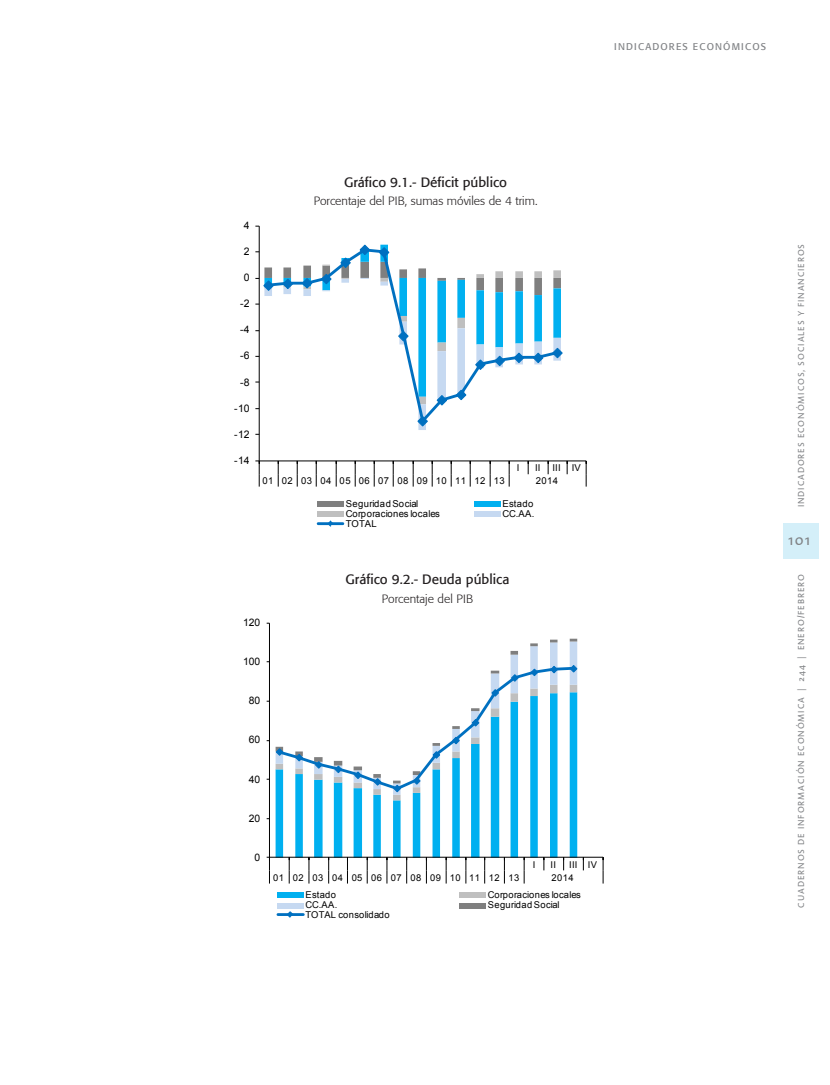
<style>
.page{position:relative;width:830px;height:1085px;background:#fff}
.page>*{position:absolute;margin:0;border:0;box-sizing:border-box;transform-origin:0 0}
.t1{font:15px "Linotype Aroma";color:#808285}
._06-Grafico__Titulo{font:13.5px "Formata";color:#231f20}
._07-Grafico__Subtitu{font:300 12px "Formata";color:#231f20}
.t2{font:10.5px "Arial";color:#000}
.t3{font:10.35px "Arial";letter-spacing:-.01em;color:#000}
.t4{font:9.75px "Formata";letter-spacing:.12em;color:#808285}
.t5{font:9.45px "Arial";letter-spacing:.045em;color:#000}
.t6{font:9.45px "Arial";color:#000}
.t7{font:9.45px "Arial";letter-spacing:.01em;color:#000}
.t8{font:9px "Linotype Aroma";letter-spacing:.1em;color:#808285}
</style>
<div class="page">
<div style="left:783px;top:523px;width:35px;height:35px;background:#d4eff9"></div>
<hr style="left:258px;top:226px;width:1px;height:235px;background:#000">
<hr style="left:259px;top:460px;width:327px;height:1px;background:#000">
<svg style="left:527px;top:461px;width:1px;height:13px"></svg>
<svg style="left:547px;top:461px;width:1px;height:13px"></svg>
<svg style="left:566px;top:461px;width:1px;height:13px"></svg>
<svg style="left:255px;top:460px;width:4px;height:26px"></svg>
<svg style="left:277px;top:461px;width:1px;height:25px"></svg>
<svg style="left:296px;top:461px;width:1px;height:25px"></svg>
<svg style="left:315px;top:461px;width:1px;height:25px"></svg>
<svg style="left:335px;top:461px;width:1px;height:25px"></svg>
<svg style="left:354px;top:461px;width:1px;height:25px"></svg>
<svg style="left:373px;top:461px;width:1px;height:25px"></svg>
<svg style="left:392px;top:461px;width:1px;height:25px"></svg>
<svg style="left:412px;top:461px;width:1px;height:25px"></svg>
<svg style="left:431px;top:461px;width:1px;height:25px"></svg>
<svg style="left:450px;top:461px;width:1px;height:25px"></svg>
<svg style="left:469px;top:461px;width:1px;height:25px"></svg>
<svg style="left:489px;top:461px;width:1px;height:25px"></svg>
<svg style="left:508px;top:461px;width:1px;height:25px"></svg>
<svg style="left:585px;top:461px;width:1px;height:25px"></svg>
<svg style="left:265px;top:295px;width:295px;height:122px"></svg>
<svg style="left:255px;top:244px;width:305px;height:51px"></svg>
<svg style="left:397px;top:330px;width:12px;height:12px"></svg>
<svg style="left:416px;top:415px;width:12px;height:12px"></svg>
<svg style="left:435px;top:394px;width:13px;height:12px"></svg>
<svg style="left:455px;top:389px;width:12px;height:12px"></svg>
<svg style="left:474px;top:358px;width:12px;height:13px"></svg>
<svg style="left:493px;top:355px;width:12px;height:12px"></svg>
<svg style="left:512px;top:351px;width:13px;height:13px"></svg>
<svg style="left:532px;top:352px;width:12px;height:12px"></svg>
<svg style="left:551px;top:347px;width:12px;height:12px"></svg>
<div style="left:317px;top:501px;width:27px;height:6px;background:#7f7f7f"></div>
<div style="left:474px;top:501px;width:27px;height:6px;background:#00b0f0"></div>
<div style="left:317px;top:510px;width:27px;height:6px;background:#bfbfbf"></div>
<div style="left:474px;top:510px;width:27px;height:6px;background:#c6d9f1"></div>
<hr style="left:318px;top:522px;width:24px;height:3px;background:#0070c0">
<svg style="left:326px;top:520px;width:8px;height:7px"></svg>
<svg style="left:275px;top:800px;width:302px;height:56px"></svg>
<svg style="left:510px;top:638px;width:67px;height:26px"></svg>
<hr style="left:269px;top:623px;width:1px;height:234px;background:#000">
<hr style="left:269px;top:856px;width:333px;height:1px;background:#000">
<svg style="left:543px;top:857px;width:1px;height:13px"></svg>
<svg style="left:563px;top:857px;width:1px;height:13px"></svg>
<svg style="left:582px;top:857px;width:1px;height:13px"></svg>
<svg style="left:266px;top:856px;width:4px;height:27px"></svg>
<svg style="left:288px;top:857px;width:1px;height:26px"></svg>
<svg style="left:308px;top:857px;width:1px;height:26px"></svg>
<svg style="left:328px;top:857px;width:1px;height:26px"></svg>
<svg style="left:347px;top:857px;width:1px;height:26px"></svg>
<svg style="left:366px;top:857px;width:1px;height:26px"></svg>
<svg style="left:386px;top:857px;width:1px;height:26px"></svg>
<svg style="left:406px;top:857px;width:1px;height:26px"></svg>
<svg style="left:426px;top:857px;width:1px;height:26px"></svg>
<svg style="left:445px;top:857px;width:1px;height:26px"></svg>
<svg style="left:465px;top:857px;width:1px;height:26px"></svg>
<svg style="left:484px;top:857px;width:1px;height:26px"></svg>
<svg style="left:503px;top:857px;width:1px;height:26px"></svg>
<svg style="left:523px;top:857px;width:1px;height:26px"></svg>
<svg style="left:602px;top:857px;width:1px;height:26px"></svg>
<svg style="left:275px;top:664px;width:303px;height:136px"></svg>
<div style="left:277px;top:892px;width:26px;height:5px;background:#00b0f0"></div>
<div style="left:459px;top:892px;width:27px;height:5px;background:#bfbfbf"></div>
<div style="left:277px;top:902px;width:26px;height:6px;background:#c6d9f1"></div>
<div style="left:459px;top:902px;width:27px;height:6px;background:#7f7f7f"></div>
<hr style="left:278px;top:913px;width:25px;height:2px;background:#0070c0">
<svg style="left:286px;top:911px;width:8px;height:7px"></svg>
<p class="t4" style="left:614px;top:40px;width:153px">INDICADORES ECONÓMICOS</p>
<p class="t2" style="left:243px;top:218px;width:7px">4</p>
<p class="t2" style="left:243px;top:244px;width:7px">2</p>
<p class="t2" style="left:243px;top:271px;width:7px">0</p>
<p class="t2" style="left:240px;top:297px;width:11px">-2</p>
<p class="t2" style="left:240px;top:323px;width:11px">-4</p>
<p class="t2" style="left:240px;top:349px;width:11px">-6</p>
<p class="t2" style="left:240px;top:375px;width:11px">-8</p>
<p class="t2" style="left:234px;top:401px;width:17px">-10</p>
<p class="t2" style="left:234px;top:427px;width:17px">-12</p>
<p class="t2" style="left:234px;top:453px;width:17px">-14</p>
<p class="_06-Grafico__Titulo" style="left:344px;top:173px;width:164px">Gráfico 9.1.- Déficit público</p>
<p class="_07-Grafico__Subtitu" style="left:313px;top:194px;width:225px">Porcentaje del PIB, sumas móviles de 4 trim.</p>
<p class="t5" style="left:516px;top:461px;width:4px">I</p>
<p class="t5" style="left:535px;top:461px;width:47px">II III IV</p>
<p class="t5" style="left:262px;top:474px;width:243px">01 02 03 04 05 06 07 08 09 10 11 12 13</p>
<p class="t5" style="left:535px;top:474px;width:24px">2014</p>
<p class="t5" style="left:345px;top:497px;width:74px">Seguridad Social</p>
<p class="t5" style="left:502px;top:497px;width:32px">Estado</p>
<p class="t6" style="left:345px;top:507px;width:95px">Corporaciones locales</p>
<p class="t5" style="left:502px;top:507px;width:34px">CC.AA.</p>
<p class="t5" style="left:345px;top:517px;width:32px">TOTAL</p>
<p class="_06-Grafico__Titulo" style="left:345px;top:571px;width:165px">Gráfico 9.2.- Deuda pública</p>
<p class="_07-Grafico__Subtitu" style="left:382px;top:591px;width:93px">Porcentaje del PIB</p>
<p class="t3" style="left:243px;top:615px;width:18px">120</p>
<p class="t3" style="left:243px;top:654px;width:18px">100</p>
<p class="t3" style="left:249px;top:693px;width:13px">80</p>
<p class="t3" style="left:249px;top:733px;width:13px">60</p>
<p class="t3" style="left:249px;top:772px;width:13px">40</p>
<p class="t3" style="left:249px;top:811px;width:13px">20</p>
<p class="t3" style="left:254px;top:850px;width:7px">0</p>
<p class="t5" style="left:532px;top:858px;width:4px">I</p>
<p class="t5" style="left:550px;top:858px;width:7px">II</p>
<p class="t5" style="left:569px;top:858px;width:29px">III IV</p>
<p class="t5" style="left:273px;top:871px;width:247px">01 02 03 04 05 06 07 08 09 10 11 12 13</p>
<p class="t5" style="left:551px;top:871px;width:24px">2014</p>
<p class="t5" style="left:305px;top:888px;width:32px">Estado</p>
<p class="t6" style="left:487px;top:888px;width:94px">Corporaciones locales</p>
<p class="t5" style="left:305px;top:898px;width:33px">CC.AA.</p>
<p class="t5" style="left:487px;top:898px;width:73px">Seguridad Social</p>
<p class="t7" style="left:305px;top:908px;width:86px">TOTAL consolidado</p>
<p class="t8" style="left:794px;top:507px;width:265px;rotate:-90deg">INDICADORES ECONÓMICOS, SOCIALES Y FINANCIEROS</p>
<h1 class="t1" style="left:786px;top:530px;width:26px">101</h1>
<p class="t8" style="left:794px;top:907px;width:335px;rotate:-90deg">CUADERNOS DE INFORMACIÓN ECONÓMICA | 244 | ENERO/FEBRERO</p>
</div>
